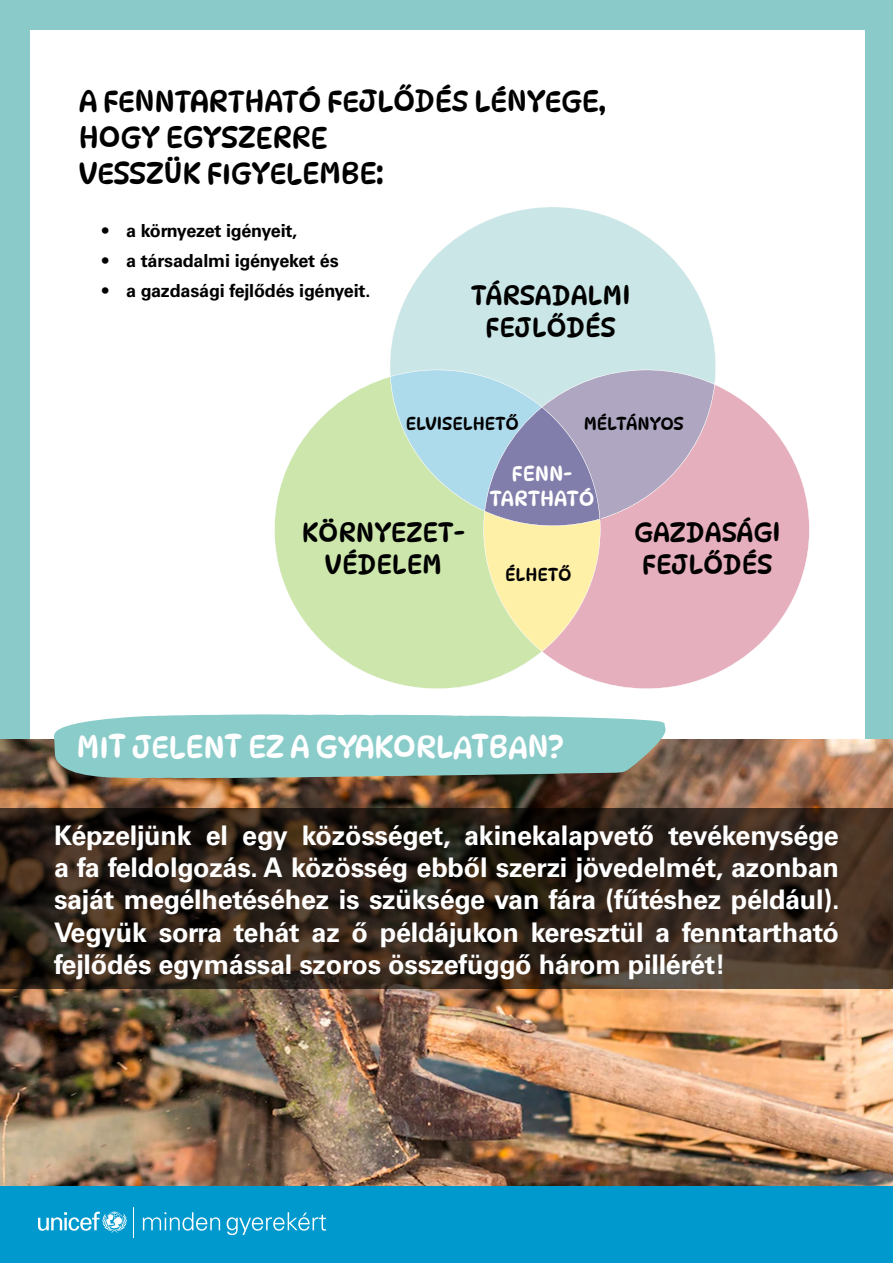
<style>
.page{position:relative;width:893px;height:1263px;background:#fff}
.page>*{position:absolute;margin:0;border:0;box-sizing:border-box;transform-origin:0 0}
.t1{font:31.5px "Dyna Puff";letter-spacing:-.01em;color:#fff}
.t2{font:30px/36px "Dyna Puff";letter-spacing:-.01em;color:#000}
.t3{font:700 27px/32.4px "Univers LT Pro 65";letter-spacing:-.01em;color:#fff;text-align:justify}
.t4{font:27px/32.4px "Dyna Puff";color:#000;text-align:center}
.t5{font:21px/25.2px "Dyna Puff";color:#fff;text-align:center}
.t6{font:700 18px "Univers LT Pro 65";letter-spacing:-.01em;color:#000}
.t7{font:18px "Dyna Puff";color:#000}
.t8{font:700 18px "Univers LT Pro 65";letter-spacing:-.03em;color:#000}
</style>
<div class="page">
<div style="left:0;top:0;width:893px;height:740px;background:#8acbca"></div>
<div style="left:31px;top:31px;width:834px;height:1160px;background:#fff"></div>
<div style="left:0;top:1180px;width:893px;height:83px;background:#0099cd"></div>
<svg style="left:38px;top:1211px;width:89px;height:22px"></svg>
<hr style="left:133px;top:1207px;width:1px;height:31px;background:#fff">
<svg style="left:143px;top:1212px;width:77px;height:18px"></svg>
<svg style="left:227px;top:1212px;width:99px;height:23px"></svg>
<svg style="left:390px;top:207px;width:326px;height:163px;fill:#cae6e6"></svg>
<svg style="left:274px;top:377px;width:266px;height:312px;fill:#cce6ab"></svg>
<svg style="left:544px;top:385px;width:266px;height:304px;fill:#e6afbd"></svg>
<svg style="left:390px;top:370px;width:326px;height:283px;background:#c8c4bd"></svg>
<img style="left:0;top:740px;width:893px;height:445px">
<svg style="left:53px;top:714px;width:612px;height:64px;background:#8dc6c2"></svg>
<svg style="left:0;top:808px;width:893px;height:181px;background:#31241a"></svg>
<p class="t2" style="left:79px;top:84px;width:529px">A FENNTARTHATÓ FEJLŐDÉS LÉNYEGE,<br>HOGY EGYSZERRE<br>VESSZÜK FIGYELEMBE:</p>
<p class="t8" style="left:102px;top:220px;width:197px">• a környezet igényeit,</p>
<p class="t6" style="left:102px;top:250px;width:238px">• a társadalmi igényeket és</p>
<p class="t6" style="left:102px;top:280px;width:270px">• a gazdasági fejlődés igényeit.</p>
<p class="t4" style="left:471px;top:279px;width:161px">TÁRSADALMI<br>FEJLŐDÉS</p>
<p class="t7" style="left:406px;top:413px;width:115px">ELVISELHETŐ</p>
<p class="t7" style="left:584px;top:413px;width:102px">MÉLTÁNYOS</p>
<p class="t5" style="left:489px;top:461px;width:106px">FENN-<br>TARTHATÓ</p>
<p class="t4" style="left:302px;top:516px;width:165px">KÖRNYEZET-<br>VÉDELEM</p>
<p class="t4" style="left:634px;top:516px;width:148px;text-align:left">GAZDASÁGI<br>FEJLŐDÉS</p>
<p class="t7" style="left:505px;top:563px;width:68px">ÉLHETŐ</p>
<p class="t1" style="left:77px;top:727px;width:488px">MIT JELENT EZ A GYAKORLATBAN?</p>
<p class="t3" style="left:54px;top:819px;width:787px">Képzeljünk el egy közösséget, akinekalapvető tevékenysége a fa feldolgozás. A közösség ebből szerzi jövedelmét, azonban saját megélhetéséhez is szüksége van fára (fűtéshez például).<br>Vegyük sorra tehát az ő példájukon keresztül a fenntartható fejlődés egymással szoros összefüggő három pillérét!</p>
</div>
